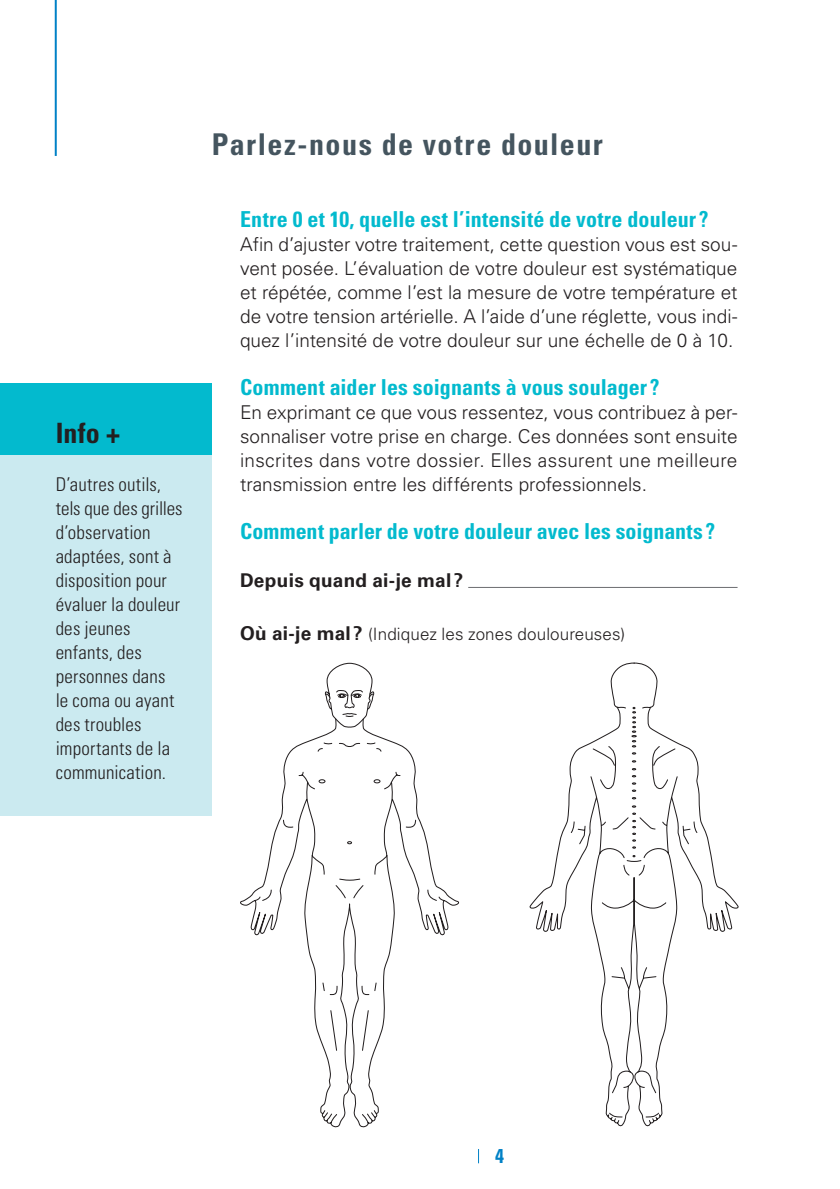
<style>
.page{position:relative;width:840px;height:1189px;background:#fff}
.page>*{position:absolute;margin:0;border:0;box-sizing:border-box;transform-origin:0 0}
.t1{font:700 condensed 30px "Univers LT Std";letter-spacing:.05em;color:#45555f}
.t2{font:700 condensed 28px "Univers LT Std";color:#231f20}
.t3{font:700 condensed 22px "Univers LT Std";color:#03bace}
.t4{font:700 condensed 20px "Univers LT Std";color:#0081c6}
.t5{font:300 19px/24px "Univers LT Std";color:#231f20;text-align:justify}
.t6{font:300 condensed 19px/24px "Univers LT Std";letter-spacing:.005em;color:#231f20}
.t7{font:700 19px "Univers LT Std";letter-spacing:.015em;color:#231f20}
.t8{font:300 17px "Univers LT Std";letter-spacing:.005em;color:#231f20}
.s1{font-weight:700;font-size:19px}
</style>
<div class="page">
<hr style="left:55px;top:0;width:2px;height:156px;background:#0081c6">
<svg style="left:478px;top:1149px;width:1px;height:14px"></svg>
<svg style="left:332px;top:663px;width:35px;height:7px"></svg>
<svg style="left:240px;top:670px;width:219px;height:457px"></svg>
<svg style="left:529px;top:662px;width:210px;height:465px"></svg>
<div style="left:0;top:383px;width:212px;height:72px;background:#03bace"></div>
<div style="left:0;top:455px;width:212px;height:360px;background:#cbeaf0"></div>
<hr style="left:468px;top:587px;width:269px;height:1px;background:#6c6d70">
<h2 class="t2" style="left:56px;top:416px;width:66px">Info +</h2>
<p class="t6" style="left:56px;top:472px;width:128px">D’autres outils, tels que des grilles d’observation adaptées, sont à disposition pour évaluer la douleur des jeunes enfants, des personnes dans le coma ou ayant des troubles importants de la communication.</p>
<h1 class="t1" style="left:212px;top:126px;width:393px">Parlez-nous de votre douleur</h1>
<p class="t3" style="left:240px;top:206px;width:470px">Entre 0 et 10, quelle est l’intensité de votre douleur ?</p>
<p class="t5" style="left:240px;top:232px;width:499px">Afin d’ajuster votre traitement, cette question vous est sou&shy;vent posée. L’évaluation de votre douleur est systématique et répétée, comme l’est la mesure de votre température et de votre tension artérielle. A l’aide d’une réglette, vous indi&shy;quez l’intensité de votre douleur sur une échelle de 0 à 10.</p>
<p class="t3" style="left:240px;top:374px;width:421px">Comment aider les soignants à vous soulager ?</p>
<p class="t5" style="left:240px;top:400px;width:499px">En exprimant ce que vous ressentez, vous contribuez à per&shy;sonnaliser votre prise en charge. Ces données sont ensuite inscrites dans votre dossier. Elles assurent une meilleure transmission entre les différents professionnels.</p>
<p class="t3" style="left:240px;top:518px;width:477px">Comment parler de votre douleur avec les soignants ?</p>
<p class="t7" style="left:240px;top:569px;width:225px">Depuis quand ai-je mal?</p>
<p class="t8" style="left:240px;top:623px;width:387px"><span class="s1">Où ai-je mal?</span> (Indiquez les zones douloureuses)</p>
<p class="t4" style="left:495px;top:1144px;width:10px">4</p>
</div>
